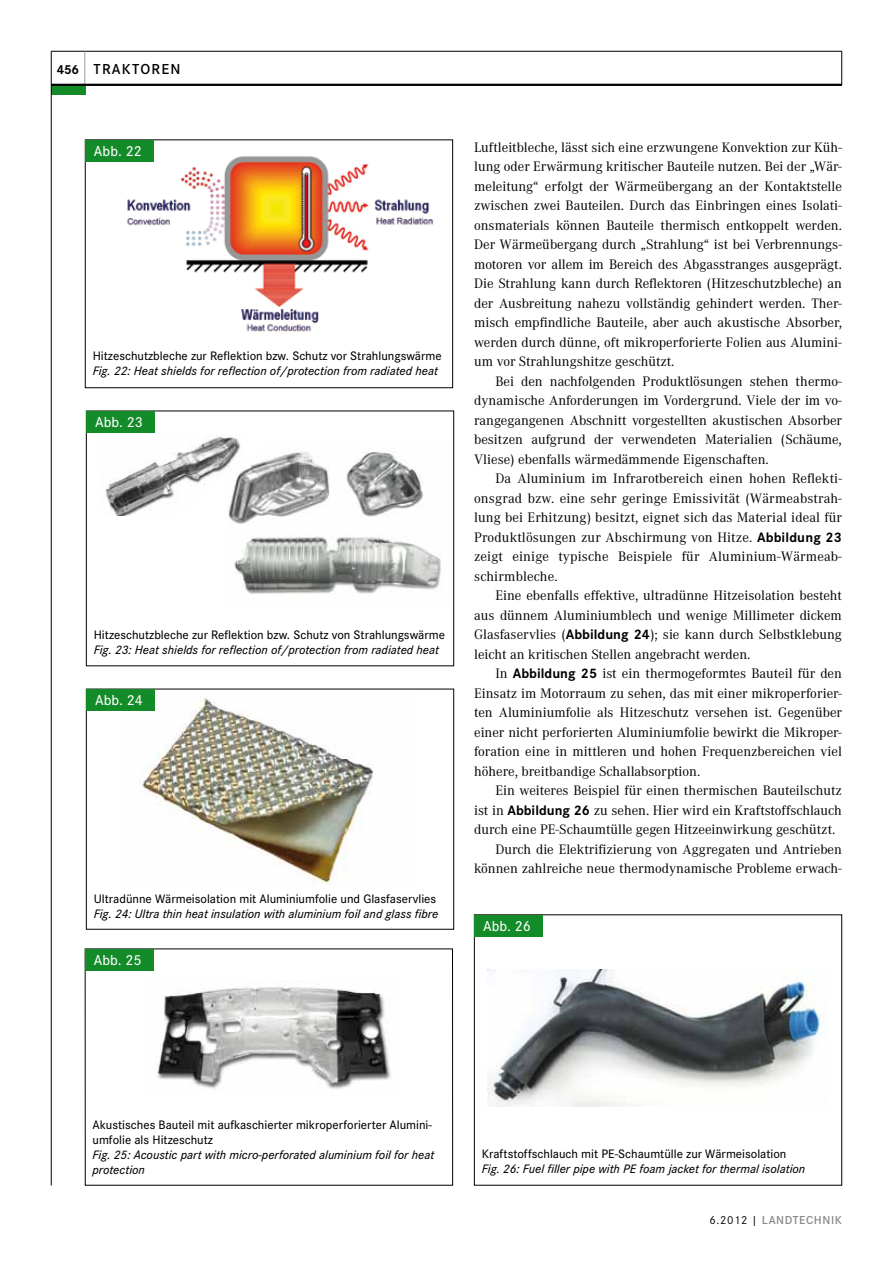
<style>
.page{position:relative;width:893px;height:1263px;background:#fff}
.page>*{position:absolute;margin:0;border:0;box-sizing:border-box;transform-origin:0 0}
.t1{font:500 15px "Corporate S";color:#fff}
.t2{font:600 15px "Corporate S";letter-spacing:.08em;color:#000}
.t3{font:14.25px/19.5px "Corporate A";color:#000;text-align:justify}
.t4{font:700 13.5px "Corporate S";color:#000}
.t5{font:500 12.75px/15px "Corporate S";color:#000}
.t6{font:italic 500 12.75px/15px "Corporate S";color:#000}
.t7{font:600 12px "Corporate S";letter-spacing:.05em;color:#87888a}
.s1{font-family:"Corporate S";font-weight:700}
.s2{font-weight:400;color:#000}
</style>
<div class="page">
<hr style="left:51px;top:51px;width:791px;height:1px;background:#000">
<hr style="left:85px;top:51px;width:1px;height:34px;background:#9c9e9f">
<hr style="left:841px;top:51px;width:1px;height:34px;background:#000">
<div style="left:51px;top:85px;width:34px;height:10px;background:#148b29"></div>
<hr style="left:51px;top:51px;width:1px;height:1134px;background:#000">
<hr style="left:51px;top:84px;width:791px;height:2px;background:#000">
<div style="left:85px;top:140px;width:368px;height:248px;border:1px solid #000"></div>
<img style="left:120px;top:153px;width:314px;height:180px">
<div style="left:85px;top:140px;width:68px;height:21px;background:#148b29"></div>
<div style="left:86px;top:689px;width:368px;height:240px;border:1px solid #000"></div>
<img style="left:122px;top:698px;width:251px;height:186px">
<div style="left:87px;top:689px;width:68px;height:21px;background:#148b29"></div>
<img style="left:488px;top:969px;width:332px;height:137px">
<div style="left:475px;top:915px;width:68px;height:21px;background:#148b29"></div>
<img style="left:157px;top:987px;width:234px;height:102px">
<div style="left:85px;top:949px;width:68px;height:21px;background:#148b29"></div>
<img style="left:209px;top:435px;width:29px;height:6px">
<div style="left:86px;top:411px;width:368px;height:255px;border:1px solid #000"></div>
<svg style="left:105px;top:441px;width:348px;height:170px"></svg>
<img style="left:226px;top:441px;width:227px;height:167px">
<div style="left:87px;top:411px;width:68px;height:21px;background:#148b29"></div>
<p class="t4" style="left:57px;top:61px;width:24px">456</p>
<p class="t2" style="left:94px;top:60px;width:88px">TRAKTOREN</p>
<p class="t1" style="left:94px;top:143px;width:49px">Abb. 22</p>
<p class="t5" style="left:93px;top:348px;width:350px">Hitzeschutzbleche zur Reflektion bzw. Schutz vor Strahlungswärme</p>
<p class="t6" style="left:93px;top:363px;width:347px">Fig. 22: Heat shields for reflection of/protection from radiated heat</p>
<p class="t1" style="left:95px;top:414px;width:49px">Abb. 23</p>
<p class="t5" style="left:94px;top:627px;width:353px">Hitzeschutzbleche zur Reflektion bzw. Schutz von Strahlungswärme</p>
<p class="t6" style="left:94px;top:642px;width:347px">Fig. 23: Heat shields for reflection of/protection from radiated heat</p>
<p class="t1" style="left:95px;top:692px;width:49px">Abb. 24</p>
<p class="t5" style="left:94px;top:891px;width:344px">Ultradünne Wärmeisolation mit Aluminiumfolie und Glasfaservlies</p>
<p class="t6" style="left:94px;top:906px;width:346px">Fig. 24: Ultra thin heat insulation with aluminium foil and glass fibre</p>
<p class="t1" style="left:94px;top:952px;width:49px">Abb. 25</p>
<p class="t3" style="left:474px;top:138px;width:369px">Luftleitbleche, lässt sich eine erzwungene Konvektion zur Küh&shy;lung oder Erwärmung kritischer Bauteile nutzen. Bei der „Wär&shy;meleitung“ erfolgt der Wärmeübergang an der Kontaktstelle zwischen zwei Bauteilen. Durch das Einbringen eines Isolati&shy;onsmaterials können Bauteile thermisch entkoppelt werden.<br>Der Wärmeübergang durch „Strahlung“ ist bei Verbrennungs&shy;motoren vor allem im Bereich des Abgasstranges ausgeprägt.<br>Die Strahlung kann durch Reflektoren (Hitzeschutzbleche) an der Ausbreitung nahezu vollständig gehindert werden. Ther&shy;misch empfindliche Bauteile, aber auch akustische Absorber, werden durch dünne, oft mikroperforierte Folien aus Alumini&shy;um vor Strahlungshitze geschützt.</p>
<p class="t3" style="left:474px;top:372px;width:369px;text-indent:21px">Bei den nachfolgenden Produktlösungen stehen thermo&shy;dynamische Anforderungen im Vordergrund. Viele der im vo&shy;rangegangenen Abschnitt vorgestellten akustischen Absorber besitzen aufgrund der verwendeten Materialien (Schäume, Vliese) ebenfalls wärmedämmende Eigenschaften.</p>
<p class="t3" style="left:474px;top:469px;width:369px;text-indent:21px">Da Aluminium im Infrarotbereich einen hohen Reflekti&shy;onsgrad bzw. eine sehr geringe Emissivität (Wärmeabstrah&shy;lung bei Erhitzung) besitzt, eignet sich das Material ideal für Produktlösungen zur Abschirmung von Hitze. <span class="s1">Abbildung 23 </span>zeigt einige typische Beispiele für Aluminium-Wärmeab&shy;schirmbleche.</p>
<p class="t3" style="left:474px;top:586px;width:369px;text-indent:21px">Eine ebenfalls effektive, ultradünne Hitzeisolation besteht aus dünnem Aluminiumblech und wenige Millimeter dickem Glasfaservlies (<span class="s1">Abbildung 24</span>); sie kann durch Selbstklebung leicht an kritischen Stellen angebracht werden.</p>
<p class="t3" style="left:474px;top:664px;width:369px;text-indent:21px">In <span class="s1">Abbildung 25</span> ist ein thermogeformtes Bauteil für den Einsatz im Motorraum zu sehen, das mit einer mikroperforier&shy;ten Aluminiumfolie als Hitzeschutz versehen ist. Gegenüber einer nicht perforierten Aluminiumfolie bewirkt die Mikroper&shy;foration eine in mittleren und hohen Frequenzbereichen viel höhere, breitbandige Schallabsorption.</p>
<p class="t3" style="left:495px;top:781px;width:348px">Ein weiteres Beispiel für einen thermischen Bauteilschutz</p>
<p class="t3" style="left:474px;top:800px;width:369px">ist in <span class="s1">Abbildung 26</span> zu sehen. Hier wird ein Kraftstoffschlauch</p>
<p class="t3" style="left:474px;top:820px;width:363px">durch eine PE-Schaumtülle gegen Hitzeeinwirkung geschützt.</p>
<p class="t3" style="left:495px;top:839px;width:348px">Durch die Elektrifizierung von Aggregaten und Antrieben</p>
<p class="t3" style="left:474px;top:859px;width:369px">können zahlreiche neue thermodynamische Probleme erwach-</p>
<p class="t1" style="left:483px;top:918px;width:49px">Abb. 26</p>
<p class="t5" style="left:93px;top:1117px;width:341px">Akustisches Bauteil mit aufkaschierter mikroperforierter Alumini&shy;umfolie als Hitzeschutz</p>
<p class="t6" style="left:93px;top:1147px;width:343px">Fig. 25: Acoustic part with micro-perforated aluminium foil for heat protection</p>
<p class="t5" style="left:482px;top:1146px;width:306px">Kraftstoffschlauch mit PE-Schaumtülle zur Wärmeisolation</p>
<p class="t6" style="left:482px;top:1161px;width:325px">Fig. 26: Fuel filler pipe with PE foam jacket for thermal isolation</p>
<p class="t7" style="left:709px;top:1213px;width:134px"><span class="s2">6.2012 |</span> LANDTECHNIK</p>
</div>
